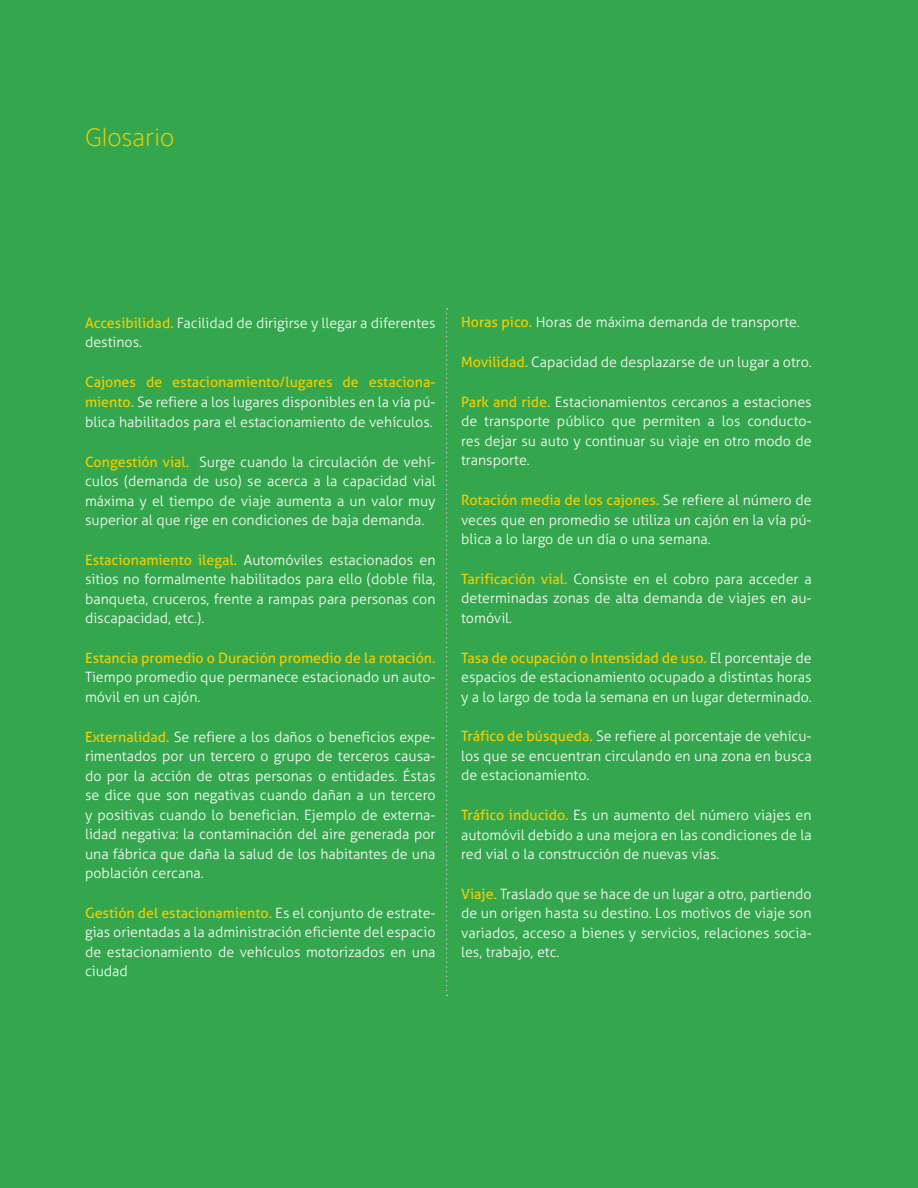
<style>
.page{position:relative;width:918px;height:1188px;background:#34a74e}
.page>*{position:absolute;margin:0;border:0;box-sizing:border-box;transform-origin:0 0}
.t1{font:100 25.5px "Camphor Pro";color:#f3ce00}
.t2{font:300 14.25px/19.5px "Aller";color:#fff;text-align:justify}
.t3{font:14.25px "Aller";color:#f3ce00}
.s1{font-weight:400;color:#f3ce00}
</style>
<div class="page">
<svg style="left:446px;top:308px;width:2px;height:688px"></svg>
<h1 class="t1" style="left:85px;top:122px;width:91px">Glosario</h1>
<p class="t2" style="left:85px;top:313px;width:352px"><span class="s1">Accesibilidad.</span> Facilidad de dirigirse y llegar a diferentes destinos.</p>
<p class="t2" style="left:85px;top:372px;width:352px"><span class="s1">Cajones de estacionamiento/lugares de estaciona&shy;miento.</span> Se refiere a los lugares disponibles en la vía pú&shy;blica habilitados para el estacionamiento de vehículos.</p>
<p class="t2" style="left:85px;top:452px;width:352px"><span class="s1">Congestión vial.</span> Surge cuando la circulación de vehí&shy;culos (demanda de uso) se acerca a la capacidad vial máxima y el tiempo de viaje aumenta a un valor muy superior al que rige en condiciones de baja demanda.</p>
<p class="t2" style="left:85px;top:550px;width:352px"><span class="s1">Estacionamiento ilegal.</span> Automóviles estacionados en sitios no formalmente habilitados para ello (doble fila, banqueta, cruceros, frente a rampas para personas con discapacidad, etc.).</p>
<p class="t3" style="left:85px;top:649px;width:352px">Estancia promedio o Duración promedio de la rotación.</p>
<p class="t2" style="left:85px;top:668px;width:352px">Tiempo promedio que permanece estacionado un auto&shy;móvil en un cajón.</p>
<p class="t2" style="left:85px;top:727px;width:352px"><span class="s1">Externalidad.</span> Se refiere a los daños o beneficios expe&shy;rimentados por un tercero o grupo de terceros causa&shy;do por la acción de otras personas o entidades. Éstas se dice que son negativas cuando dañan a un tercero y positivas cuando lo benefician. Ejemplo de externa&shy;lidad negativa: la contaminación del aire generada por una fábrica que daña la salud de los habitantes de una población cercana.</p>
<p class="t2" style="left:85px;top:903px;width:352px"><span class="s1">Gestión del estacionamiento.</span> Es el conjunto de estrate&shy;gias orientadas a la administración eficiente del espacio de estacionamiento de vehículos motorizados en una ciudad</p>
<p class="t2" style="left:461px;top:313px;width:340px"><span class="s1">Horas pico.</span> Horas de máxima demanda de transporte.</p>
<p class="t2" style="left:461px;top:352px;width:352px"><span class="s1">Movilidad.</span> Capacidad de desplazarse de un lugar a otro.</p>
<p class="t2" style="left:461px;top:392px;width:352px"><span class="s1">Park and ride.</span> Estacionamientos cercanos a estaciones de transporte público que permiten a los conducto&shy;res dejar su auto y continuar su viaje en otro modo de transporte.</p>
<p class="t2" style="left:461px;top:490px;width:352px"><span class="s1">Rotación media de los cajones.</span> Se refiere al número de veces que en promedio se utiliza un cajón en la vía pú&shy;blica a lo largo de un día o una semana.</p>
<p class="t2" style="left:461px;top:569px;width:352px"><span class="s1">Tarificación vial.</span> Consiste en el cobro para acceder a determinadas zonas de alta demanda de viajes en au&shy;tomóvil.</p>
<p class="t2" style="left:461px;top:648px;width:352px"><span class="s1">Tasa de ocupación o Intensidad de uso.</span> El porcentaje de espacios de estacionamiento ocupado a distintas horas y a lo largo de toda la semana en un lugar determinado.</p>
<p class="t2" style="left:461px;top:727px;width:352px"><span class="s1">Tráfico de búsqueda.</span> Se refiere al porcentaje de vehícu&shy;los que se encuentran circulando en una zona en busca de estacionamiento.</p>
<p class="t2" style="left:461px;top:805px;width:352px"><span class="s1">Tráfico inducido.</span> Es un aumento del número viajes en automóvil debido a una mejora en las condiciones de la red vial o la construcción de nuevas vías.</p>
<p class="t2" style="left:461px;top:884px;width:352px"><span class="s1">Viaje.</span> Traslado que se hace de un lugar a otro, partiendo de un origen hasta su destino. Los motivos de viaje son variados, acceso a bienes y servicios, relaciones socia&shy;les, trabajo, etc.</p>
</div>
